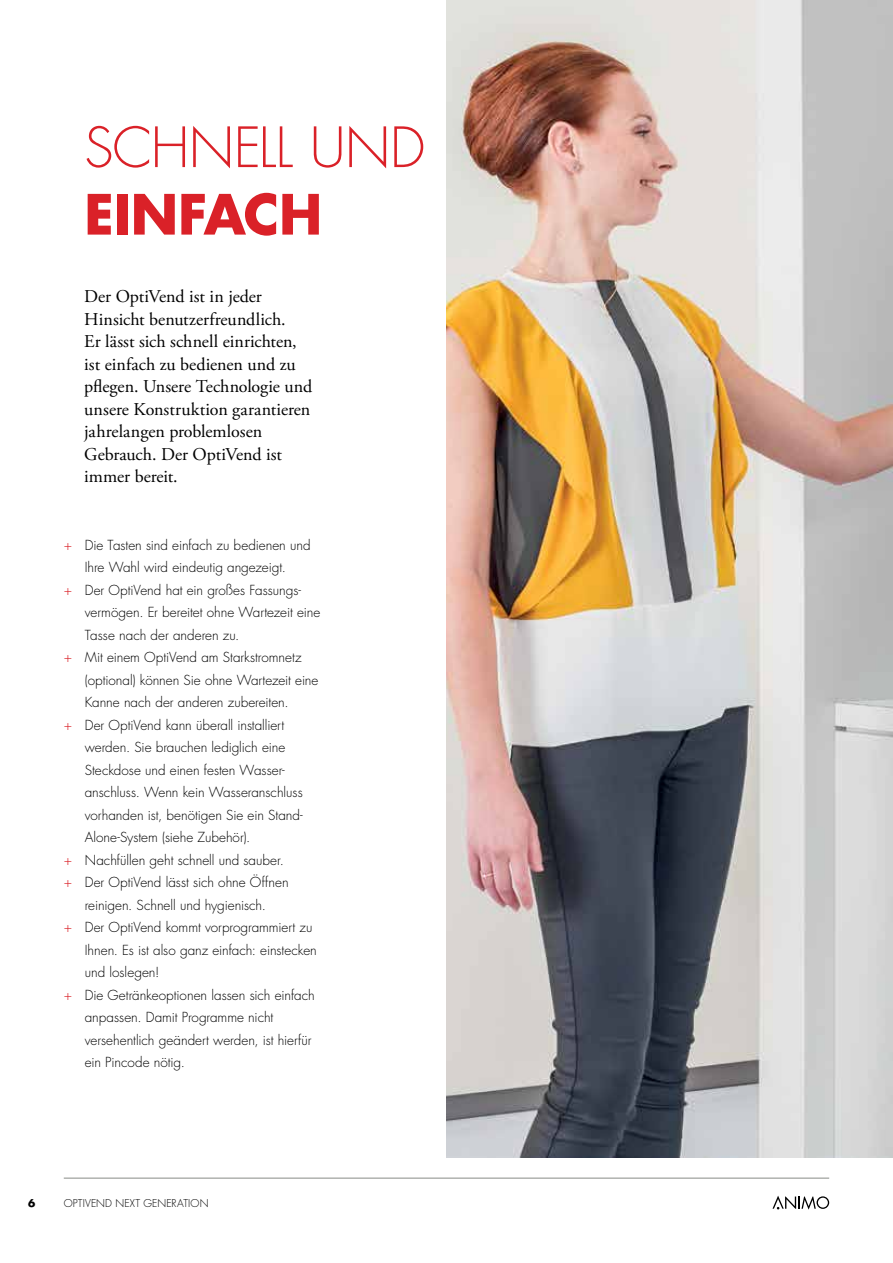
<style>
.page{position:relative;width:893px;height:1263px;background:#fff}
.page>*{position:absolute;margin:0;border:0;box-sizing:border-box;transform-origin:0 0}
.t1{font:300 54px "Futura Std";letter-spacing:-.015em;color:#da2128}
.t2{font:700 54px "Futura Std";letter-spacing:-.005em;color:#da2128}
.t3{font:18px/22.5px "Adobe Garamond Pro";color:#000}
.t4{font:300 13.5px "Futura Std";letter-spacing:-.005em;color:#000}
.t5{font:300 10.5px "Futura Std";letter-spacing:.015em;color:#000}
.t6{font:700 10.5px "Futura Std";color:#000}
.s1{color:#da2128}
</style>
<div class="page">
<svg style="left:772px;top:1195px;width:57px;height:14px"></svg>
<hr style="left:64px;top:1178px;width:765px;height:1px;background:#888c86">
<img style="left:446px;top:0;width:447px;height:1157px">
<h1 class="t1" style="left:84px;top:115px;width:342px">SCHNELL UND</h1>
<h1 class="t2" style="left:84px;top:178px;width:240px">EINFACH</h1>
<p class="t3" style="left:84px;top:286px;width:230px">Der OptiVend ist in jeder<br>Hinsicht benutzerfreundlich.<br>Er lässt sich schnell einrichten, ist einfach zu bedienen und zu pflegen. Unsere Technologie und unsere Konstruktion garantieren jahrelangen problemlosen<br>Gebrauch. Der OptiVend ist immer bereit.</p>
<p class="t4" style="left:64px;top:536px;width:248px"><span class="s1">+</span> Die Tasten sind einfach zu bedienen und</p>
<p class="t4" style="left:85px;top:559px;width:203px">Ihre Wahl wird eindeutig angezeigt.</p>
<p class="t4" style="left:64px;top:581px;width:239px"><span class="s1">+</span> Der OptiVend hat ein großes Fassungs-</p>
<p class="t4" style="left:85px;top:604px;width:237px">vermögen. Er bereitet ohne Wartezeit eine</p>
<p class="t4" style="left:85px;top:626px;width:156px">Tasse nach der anderen zu.</p>
<p class="t4" style="left:64px;top:649px;width:239px"><span class="s1">+</span> Mit einem OptiVend am Starkstromnetz</p>
<p class="t4" style="left:85px;top:671px;width:235px">(optional) können Sie ohne Wartezeit eine</p>
<p class="t4" style="left:85px;top:694px;width:205px">Kanne nach der anderen zubereiten.</p>
<p class="t4" style="left:64px;top:716px;width:222px"><span class="s1">+</span> Der OptiVend kann überall installiert</p>
<p class="t4" style="left:85px;top:739px;width:202px">werden. Sie brauchen lediglich eine</p>
<p class="t4" style="left:85px;top:762px;width:201px">Steckdose und einen festen Wasser-</p>
<p class="t4" style="left:85px;top:784px;width:219px">anschluss. Wenn kein Wasseranschluss</p>
<p class="t4" style="left:85px;top:807px;width:219px">vorhanden ist, benötigen Sie ein Stand-</p>
<p class="t4" style="left:85px;top:829px;width:167px">Alone-System (siehe Zubehör).</p>
<p class="t4" style="left:64px;top:852px;width:222px"><span class="s1">+</span> Nachfüllen geht schnell und sauber.</p>
<p class="t4" style="left:64px;top:874px;width:226px"><span class="s1">+</span> Der OptiVend lässt sich ohne Öffnen</p>
<p class="t4" style="left:85px;top:897px;width:183px">reinigen. Schnell und hygienisch.</p>
<p class="t4" style="left:64px;top:919px;width:250px"><span class="s1">+</span> Der OptiVend kommt vorprogrammiert zu</p>
<p class="t4" style="left:85px;top:942px;width:234px">Ihnen. Es ist also ganz einfach: einstecken</p>
<p class="t4" style="left:85px;top:964px;width:76px">und loslegen!</p>
<p class="t4" style="left:64px;top:987px;width:253px"><span class="s1">+</span> Die Getränkeoptionen lassen sich einfach</p>
<p class="t4" style="left:85px;top:1009px;width:190px">anpassen. Damit Programme nicht</p>
<p class="t4" style="left:85px;top:1032px;width:228px">versehentlich geändert werden, ist hierfür</p>
<p class="t4" style="left:85px;top:1054px;width:102px">ein Pincode nötig.</p>
<p class="t6" style="left:28px;top:1196px;width:9px">6</p>
<p class="t5" style="left:64px;top:1197px;width:146px">OPTIVEND NEXT GENERATION</p>
</div>
